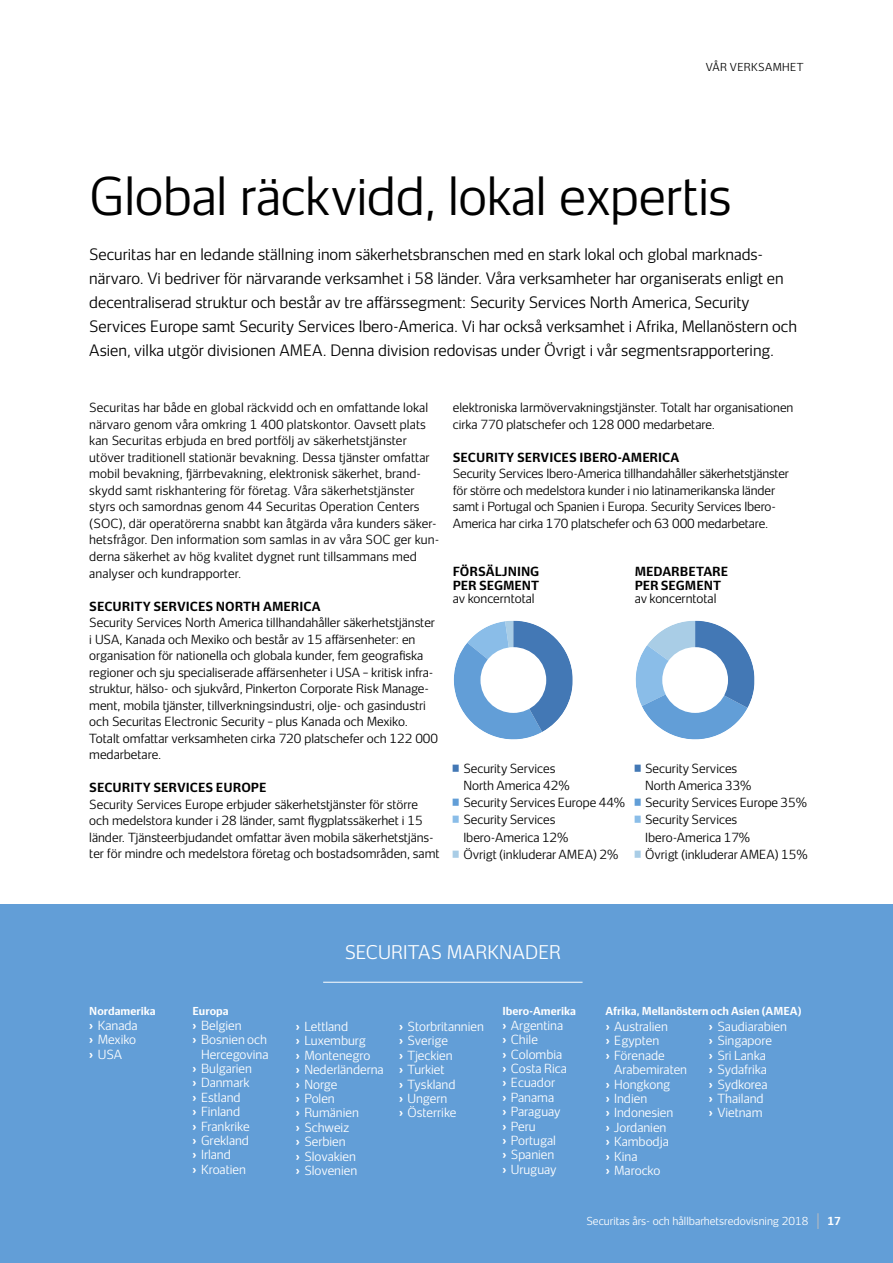
<style>
.page{position:relative;width:893px;height:1263px;background:#fff}
.page>*{position:absolute;margin:0;border:0;box-sizing:border-box;transform-origin:0 0}
.t1{font:300 49.5px "Securitas Sans";letter-spacing:-.01em;color:#000}
.t2{font:300 18px "Securitas Sans";letter-spacing:.005em;color:#fff}
.t3{font:300 15px/24px "Securitas Sans";color:#000}
.t4{font:300 12px/16.5px "Securitas Sans";color:#000}
.t5{font:300 12px/14.4px "Securitas Sans";color:#fff}
.t6{font:700 12px/13.5px "Securitas Sans";color:#000}
.t7{font:700 10.5px "Securitas Sans";color:#fff}
.t8{font:300 10.5px "Securitas Sans";color:#fff}
.t9{font:300 10.5px "Securitas Sans";letter-spacing:.025em;color:#000}
.s1{font-weight:700}
</style>
<div class="page">
<div style="left:0;top:905px;width:893px;height:358px;background:#629ed7"></div>
<svg style="left:818px;top:1213px;width:1px;height:16px"></svg>
<hr style="left:323px;top:982px;width:260px;height:1px;background:#fff">
<svg style="left:454px;top:621px;width:119px;height:119px"></svg>
<svg style="left:635px;top:621px;width:119px;height:119px"></svg>
<p class="t9" style="left:706px;top:58px;width:99px">VÅR VERKSAMHET</p>
<h1 class="t1" style="left:89px;top:154px;width:644px">Global räckvidd, lokal expertis</h1>
<p class="t3" style="left:89px;top:240px;width:709px">Securitas har en ledande ställning inom säkerhetsbranschen med en stark lokal och global marknads&shy;närvaro. Vi bedriver för närvarande verksamhet i 58 länder. Våra verksamheter har organiserats enligt en decentraliserad struktur och består av tre affärssegment: Security Services North America, Security Services Europe samt Security Services Ibero-America. Vi har också verksamhet i Afrika, Mellanöstern och Asien, vilka utgör divisionen AMEA. Denna division redovisas under Övrigt i vår segmentsrapportering.</p>
<p class="t4" style="left:89px;top:398px;width:352px">Securitas har både en global räckvidd och en omfattande lokal närvaro genom våra omkring 1 400 platskontor. Oavsett plats kan Securitas erbjuda en bred portfölj av säkerhetstjänster utöver traditionell stationär bevakning. Dessa tjänster omfattar mobil bevakning, fjärrbevakning, elektronisk säkerhet, brand&shy;skydd samt riskhantering för företag. Våra säkerhetstjänster styrs och samordnas genom 44 Securitas Operation Centers (SOC), där operatörerna snabbt kan åtgärda våra kunders säker&shy;hetsfrågor. Den information som samlas in av våra SOC ger kun&shy;derna säkerhet av hög kvalitet dygnet runt tillsammans med analyser och kundrapporter.</p>
<p class="t6" style="left:89px;top:598px;width:233px">SECURITY SERVICES NORTH AMERICA</p>
<p class="t4" style="left:89px;top:613px;width:350px">Security Services North America tillhandahåller säkerhetstjänster i USA, Kanada och Mexiko och består av 15 affärsenheter: en organisation för nationella och globala kunder, fem geografiska regioner och sju specialiserade affärsenheter i USA – kritisk infra&shy;struktur, hälso- och sjukvård, Pinkerton Corporate Risk Manage&shy;ment, mobila tjänster, tillverkningsindustri, olje- och gasindustri och Securitas Electronic Security – plus Kanada och Mexiko.<br>Totalt omfattar verksamheten cirka 720 platschefer och 122 000 medarbetare.</p>
<p class="t6" style="left:89px;top:779px;width:179px">SECURITY SERVICES EUROPE</p>
<p class="t4" style="left:89px;top:794px;width:352px">Security Services Europe erbjuder säkerhetstjänster för större och medelstora kunder i 28 länder, samt flygplatssäkerhet i 15 länder. Tjänsteerbjudandet omfattar även mobila säkerhetstjäns&shy;ter för mindre och medelstora företag och bostadsområden, samt</p>
<p class="t4" style="left:453px;top:398px;width:342px">elektroniska larmövervakningstjänster. Totalt har organisationen cirka 770 platschefer och 128 000 medarbetare.</p>
<p class="t6" style="left:453px;top:449px;width:228px">SECURITY SERVICES IBERO-AMERICA</p>
<p class="t4" style="left:453px;top:464px;width:338px">Security Services Ibero-America tillhandahåller säkerhetstjänster för större och medelstora kunder i nio latinamerikanska länder samt i Portugal och Spanien i Europa. Security Services Ibero-America har cirka 170 platschefer och 63 000 medarbetare.</p>
<p class="t6" style="left:453px;top:563px;width:88px">FÖRSÄLJNING<br>PER SEGMENT</p>
<p class="t4" style="left:453px;top:589px;width:83px">av koncerntotal</p>
<p class="t6" style="left:635px;top:563px;width:95px">MEDARBETARE<br>PER SEGMENT</p>
<p class="t4" style="left:635px;top:589px;width:83px">av koncerntotal</p>
<p class="t4" style="left:453px;top:758px;width:104px"><sup>█</sup> Security Services</p>
<p class="t4" style="left:463px;top:775px;width:108px">North America 42%</p>
<p class="t4" style="left:453px;top:793px;width:174px"><sup>█</sup> Security Services Europe 44%</p>
<p class="t4" style="left:453px;top:810px;width:104px"><sup>█</sup> Security Services</p>
<p class="t4" style="left:463px;top:827px;width:107px">Ibero-America 12%</p>
<p class="t4" style="left:453px;top:845px;width:167px"><sup>█</sup> Övrigt (inkluderar AMEA) 2%</p>
<p class="t4" style="left:635px;top:758px;width:104px"><sup>█</sup> Security Services</p>
<p class="t4" style="left:645px;top:775px;width:108px">North America 33%</p>
<p class="t4" style="left:635px;top:793px;width:174px"><sup>█</sup> Security Services Europe 35%</p>
<p class="t4" style="left:635px;top:810px;width:104px"><sup>█</sup> Security Services</p>
<p class="t4" style="left:645px;top:827px;width:107px">Ibero-America 17%</p>
<p class="t4" style="left:635px;top:845px;width:175px"><sup>█</sup> Övrigt (inkluderar AMEA) 15%</p>
<p class="t7" style="left:89px;top:1002px;width:68px">Nordamerika</p>
<p class="t5" style="left:89px;top:1017px;width:50px;text-align:justify"><span class="s1">›</span> Kanada <span class="s1">›</span> Mexiko <span class="s1">›</span> USA</p>
<p class="t7" style="left:193px;top:1002px;width:38px">Europa</p>
<p class="t5" style="left:193px;top:1017px;width:50px"><span class="s1">›</span> Belgien</p>
<p class="t5" style="left:193px;top:1031px;width:76px"><span class="s1">›</span> Bosnien och</p>
<p class="t5" style="left:201px;top:1045px;width:69px">Hercegovina</p>
<p class="t5" style="left:193px;top:1060px;width:61px"><span class="s1">›</span> Bulgarien</p>
<p class="t5" style="left:193px;top:1074px;width:59px"><span class="s1">›</span> Danmark</p>
<p class="t5" style="left:193px;top:1089px;width:50px"><span class="s1">›</span> Estland</p>
<p class="t5" style="left:193px;top:1103px;width:49px"><span class="s1">›</span> Finland</p>
<p class="t5" style="left:193px;top:1117px;width:59px"><span class="s1">›</span> Frankrike</p>
<p class="t5" style="left:193px;top:1132px;width:58px"><span class="s1">›</span> Grekland</p>
<p class="t5" style="left:193px;top:1146px;width:40px"><span class="s1">›</span> Irland</p>
<p class="t5" style="left:193px;top:1161px;width:55px"><span class="s1">›</span> Kroatien</p>
<h2 class="t2" style="left:345px;top:937px;width:218px">SECURITAS MARKNADER</h2>
<p class="t5" style="left:296px;top:1018px;width:89px"><span class="s1">›</span> Lettland<br><span class="s1">›</span> Luxemburg<br><span class="s1">›</span> Montenegro<br><span class="s1">›</span> Nederländerna <span class="s1">›</span> Norge<br><span class="s1">›</span> Polen<br><span class="s1">›</span> Rumänien<br><span class="s1">›</span> Schweiz<br><span class="s1">›</span> Serbien<br><span class="s1">›</span> Slovakien<br><span class="s1">›</span> Slovenien</p>
<p class="t5" style="left:399px;top:1018px;width:86px"><span class="s1">›</span> Storbritannien <span class="s1">›</span> Sverige<br><span class="s1">›</span> Tjeckien<br><span class="s1">›</span> Turkiet<br><span class="s1">›</span> Tyskland<br><span class="s1">›</span> Ungern<br><span class="s1">›</span> Österrike</p>
<p class="t7" style="left:605px;top:1002px;width:198px">Afrika, Mellanöstern och Asien (AMEA)</p>
<p class="t7" style="left:502px;top:1002px;width:75px">Ibero-Amerika</p>
<p class="t5" style="left:502px;top:1017px;width:66px"><span class="s1">›</span> Argentina <span class="s1">›</span> Chile<br><span class="s1">›</span> Colombia <span class="s1">›</span> Costa Rica <span class="s1">›</span> Ecuador<br><span class="s1">›</span> Panama<br><span class="s1">›</span> Paraguay <span class="s1">›</span> Peru<br><span class="s1">›</span> Portugal<br><span class="s1">›</span> Spanien<br><span class="s1">›</span> Uruguay</p>
<p class="t5" style="left:606px;top:1018px;width:64px"><span class="s1">›</span> Australien</p>
<p class="t5" style="left:709px;top:1018px;width:80px"><span class="s1">›</span> Saudiarabien <span class="s1">›</span> Singapore<br><span class="s1">›</span> Sri Lanka<br><span class="s1">›</span> Sydafrika<br><span class="s1">›</span> Sydkorea<br><span class="s1">›</span> Thailand<br><span class="s1">›</span> Vietnam</p>
<p class="t5" style="left:606px;top:1032px;width:55px"><span class="s1">›</span> Egypten</p>
<p class="t5" style="left:606px;top:1047px;width:61px"><span class="s1">›</span> Förenade</p>
<p class="t5" style="left:614px;top:1061px;width:74px">Arabemiraten</p>
<p class="t5" style="left:606px;top:1075px;width:66px"><span class="s1">›</span> Hongkong</p>
<p class="t5" style="left:606px;top:1090px;width:43px"><span class="s1">›</span> Indien</p>
<p class="t5" style="left:606px;top:1104px;width:69px"><span class="s1">›</span> Indonesien</p>
<p class="t5" style="left:606px;top:1119px;width:62px"><span class="s1">›</span> Jordanien</p>
<p class="t5" style="left:606px;top:1133px;width:65px"><span class="s1">›</span> Kambodja</p>
<p class="t5" style="left:606px;top:1147px;width:33px"><span class="s1">›</span> Kina</p>
<p class="t5" style="left:606px;top:1162px;width:56px"><span class="s1">›</span> Marocko</p>
<p class="t8" style="left:586px;top:1212px;width:223px">Securitas års- och hållbarhetsredovisning 2018</p>
<p class="t7" style="left:828px;top:1211px;width:15px">17</p>
</div>
